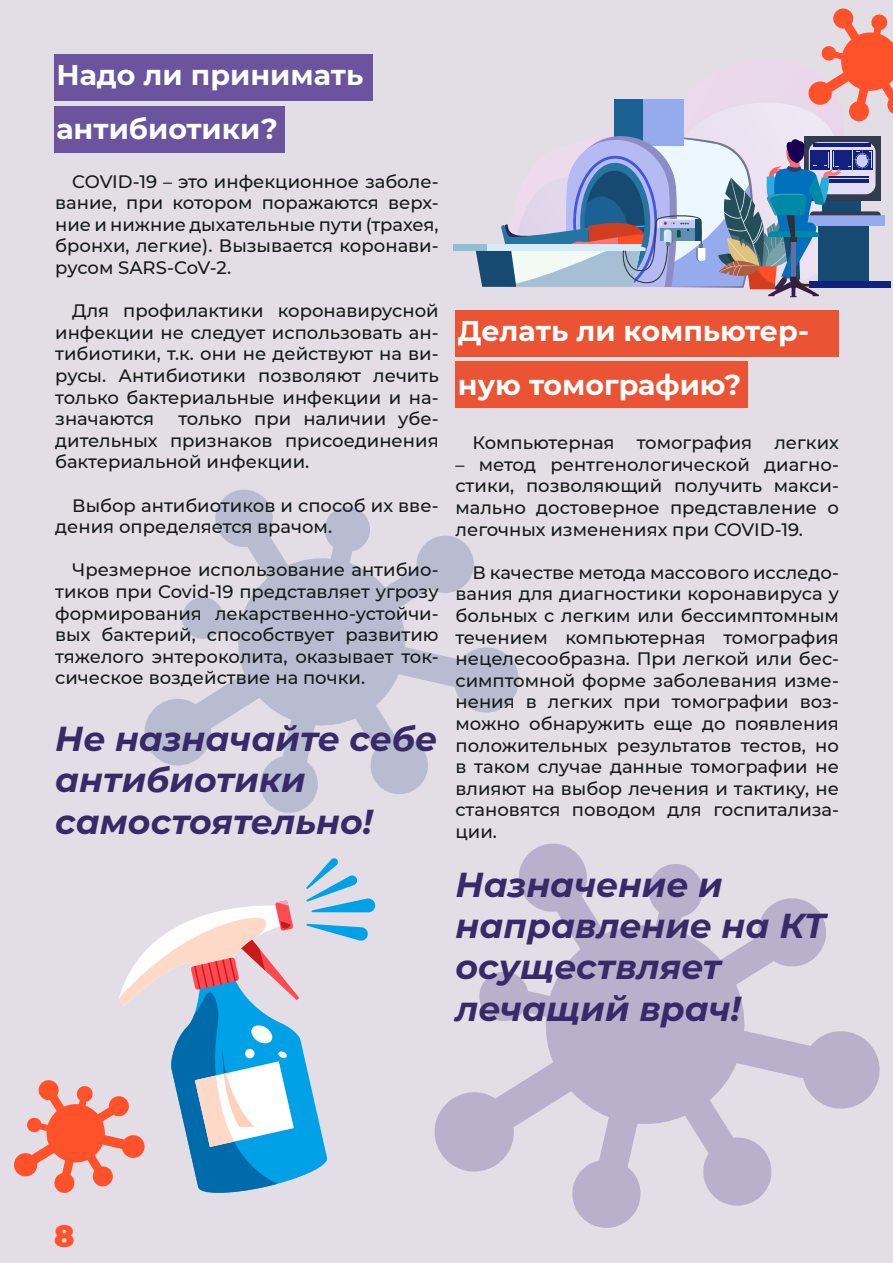
<style>
.page{position:relative;width:893px;height:1263px;background:#e3dee6}
.page>*{position:absolute;margin:0;border:0;box-sizing:border-box;transform-origin:0 0}
.t1{font:italic 700 34.5px/41.4px "Montserrat";color:#382969}
.t2{font:900 30px "Montserrat";color:#ff522b}
.t3{font:700 28.5px/54px "Montserrat";color:#fff}
.t4{font:500 18px/21.6px "Montserrat";color:#151b19;text-align:justify}
</style>
<div class="page">
<svg style="left:434px;top:843px;width:446px;height:385px"></svg>
<svg style="left:144px;top:489px;width:375px;height:324px"></svg>
<svg style="left:699px;top:103px;width:134px;height:32px"></svg>
<div style="left:614px;top:99px;width:70px;height:47px;background:#1c6194"></div>
<div style="left:643px;top:99px;width:41px;height:47px;background:#96abed"></div>
<div style="left:453px;top:244px;width:192px;height:7px;background:#8fbfd1"></div>
<div style="left:800px;top:215px;width:85px;height:10px;background:#96abed"></div>
<div style="left:809px;top:281px;width:81px;height:7px;background:#12217d"></div>
<svg style="left:475px;top:135px;width:406px;height:162px"></svg>
<div style="left:54px;top:106px;width:231px;height:46px;background:#69549d"></div>
<div style="left:54px;top:54px;width:319px;height:47px;background:#69549d"></div>
<div style="left:455px;top:362px;width:293px;height:46px;background:#ea5434"></div>
<div style="left:455px;top:310px;width:384px;height:46px;background:#ea5434"></div>
<svg style="left:807px;top:8px;width:86px;height:115px"></svg>
<svg style="left:14px;top:858px;width:361px;height:335px"></svg>
<h3 class="t3" style="left:56px;top:46px;width:308px">Надо ли принимать антибиотики?</h3>
<p class="t4" style="left:55px;top:170px;width:385px;text-indent:17px">COVID-19 – это инфекционное заболе&shy;вание, при котором поражаются верх&shy;ние и нижние дыхательные пути (трахея, бронхи, легкие). Вызывается коронави&shy;русом SARS-CoV-2.</p>
<p class="t4" style="left:55px;top:299px;width:385px;text-indent:17px">Для профилактики коронавирусной инфекции не следует использовать ан&shy;тибиотики, т.к. они не действуют на ви&shy;русы. Антибиотики позволяют лечить только бактериальные инфекции и на&shy;значаются</p>
<p class="t4" style="left:55px;top:407px;width:385px;text-indent:123px">только при наличии убе&shy;дительных признаков присоединения бактериальной инфекции.</p>
<p class="t4" style="left:55px;top:494px;width:385px;text-indent:17px">Выбор антибиотиков и способ их вве&shy;дения определяется врачом.</p>
<p class="t4" style="left:55px;top:558px;width:385px;text-indent:17px">Чрезмерное использование антибио&shy;тиков при Covid-19 представляет угрозу формирования лекарственно-устойчи&shy;вых бактерий, способствует развитию тяжелого энтероколита, оказывает ток&shy;сическое воздействие на почки.</p>
<h1 class="t1" style="left:55px;top:716px;width:383px">Не назначайте себе антибиотики самостоятельно!</h1>
<h3 class="t3" style="left:458px;top:302px;width:353px">Делать ли компьютер&shy;ную томографию?</h3>
<p class="t4" style="left:472px;top:431px;width:368px">Компьютерная томография легких</p>
<p class="t4" style="left:455px;top:453px;width:385px">– метод рентгенологической диагно&shy;стики, позволяющий получить макси&shy;мально достоверное представление о легочных изменениях при COVID-19.</p>
<p class="t4" style="left:455px;top:561px;width:385px;text-indent:17px">В качестве метода массового исследо&shy;вания для диагностики коронавируса у больных с легким или бессимптомным течением компьютерная томография нецелесообразна. При легкой или бес&shy;симптомной форме заболевания изме&shy;нения в легких при томографии воз&shy;можно обнаружить еще до появления положительных результатов тестов, но в таком случае данные томографии не влияют на выбор лечения и тактику, не становятся поводом для госпитализа&shy;ции.</p>
<h1 class="t1" style="left:455px;top:862px;width:372px">Назначение и направление на КТ осуществляет лечащий врач!</h1>
<h2 class="t2" style="left:54px;top:1213px;width:22px">8</h2>
</div>
